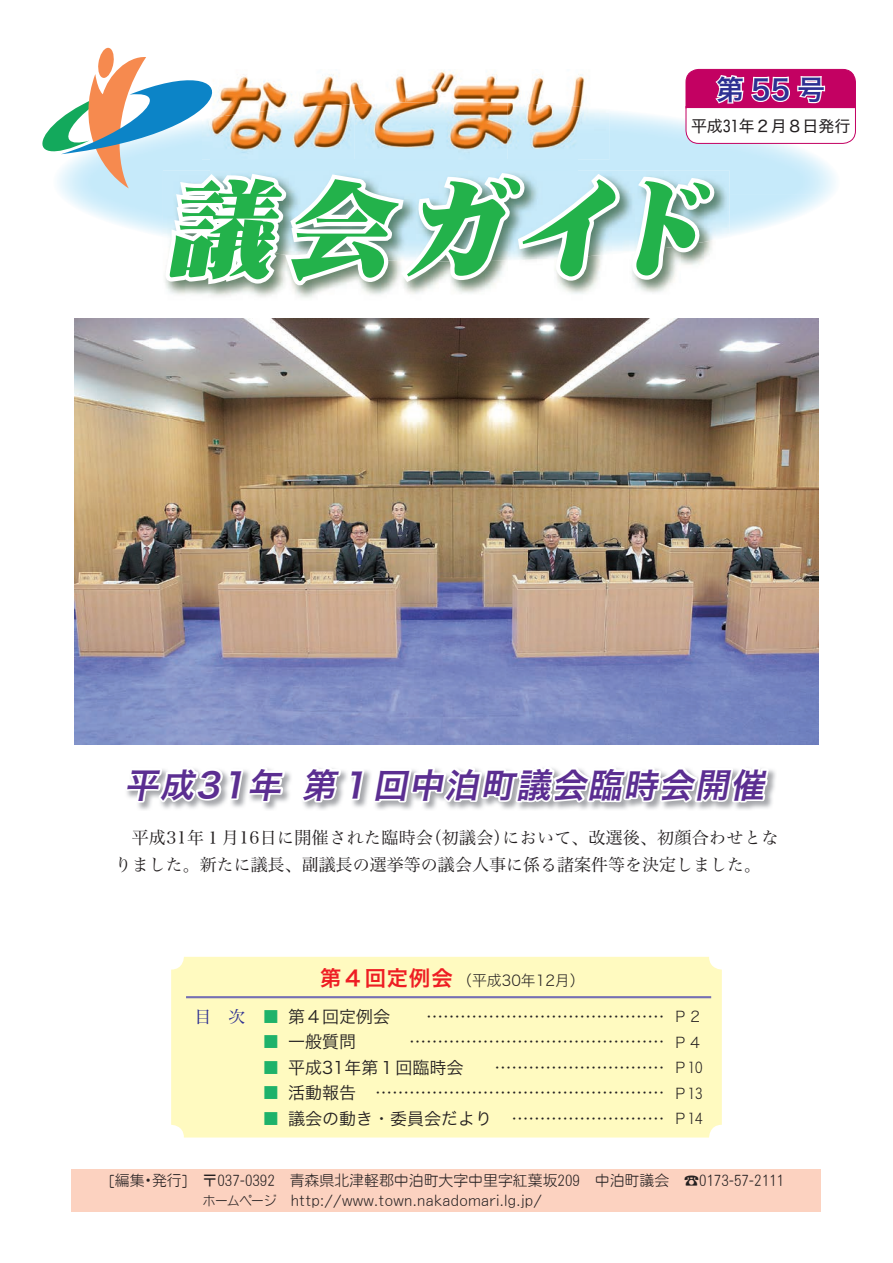
<style>
.page{position:relative;width:893px;height:1263px;background:#fff}
.page>*{position:absolute;margin:0;border:0;box-sizing:border-box;transform-origin:0 0}
.t1{font:italic 107.4px "DF Mincho Std W14";color:#23b24b}
.t2{font:italic 34.05px "Hira Kaku Pro W6";color:#5b2e91}
.t3{font:27.6px "Hira Kaku Pro W6";color:#2e3092}
.t4{font:21.3px "Hira Kaku Pro W6";letter-spacing:.05em;color:#ee1d23}
.t5{font:16.95px "Hira Kaku Pro W3";color:#231f20}
.t6{font:16.95px/26.5px "Hira Min Pro W3";color:#231f20}
.t7{font:16.95px "Hira Min Pro W3";letter-spacing:.02em;color:#231f20}
.t8{font:16.95px "Hira Min Pro W3";color:#2e3092}
.t9{font:16.95px "Hira Kaku Pro W3";color:#1eb26a}
.t10{font:15.9px "Hira Kaku Std N W4";color:#231f20}
.t11{font:14.85px "Motoya Maru W2 90 msp RKSJ H";color:#231f20}
.t12{font:14.85px "Motoya Maru W2 90 msp RKSJ H";letter-spacing:.02em;color:#231f20}
.t13{font:14.85px "Hira Kaku Std W2";color:#231f20}
.t14{font:13.8px "Motoya Maru W2 90 msp RKSJ H";letter-spacing:-.08em;color:#231f20}
.s1{font-family:"Koz Min Pro";font-weight:300}
</style>
<div class="page">
<div style="left:72px;top:1169px;width:749px;height:43px;background:#fcd2c0"></div>
<div style="left:171px;top:957px;width:551px;height:180px;background:#fffac0;border-radius:13px"></div>
<hr style="left:186px;top:996px;width:525px;height:2px;background:#756fb3">
<img style="left:74px;top:319px;width:745px;height:425px">
<img style="left:288px;top:770px;width:488px;height:40px">
<svg style="left:126px;top:768px;width:162px;height:42px"></svg>
<svg style="left:296px;top:768px;width:476px;height:39px"></svg>
<svg style="left:43px;top:47px;width:813px;height:243px"></svg>
<h3 class="t3" style="left:716px;top:65px;width:110px">第55 号</h3>
<p class="t10" style="left:691px;top:114px;width:161px">平成31年２月８日発行</p>
<h1 class="t1" style="left:166px;top:171px;width:559px">議会ガイド</h1>
<h2 class="t2" style="left:247px;top:754px;width:100px">年第</h2>
<h2 class="t2" style="left:124px;top:754px;width:82px">平成</h2>
<h2 class="t2" style="left:195px;top:754px;width:62px">31</h2>
<h2 class="t2" style="left:337px;top:754px;width:46px">１</h2>
<h2 class="t2" style="left:373px;top:754px;width:403px">回中泊町議会臨時会開催</h2>
<p class="t6" style="left:425px;top:823px;width:87px">（初議会）</p>
<p class="t6" style="left:115px;top:823px;width:648px">　平成31年１月16日に開催された臨時会<br>りました。新たに議長、副議長の選挙等の議会人事に係る諸案件等を決定しました。</p>
<p class="t7" style="left:502px;top:823px;width:277px">において、改選後、初顔合わせとな</p>
<p class="t8" style="left:195px;top:1002px;width:53px">目　次</p>
<p class="t9" style="left:263px;top:1001px;width:19px">■</p>
<p class="t4" style="left:320px;top:959px;width:134px">第４回定例会</p>
<p class="t13" style="left:457px;top:969px;width:129px">（平成30年12月(</p>
<p class="t5" style="left:288px;top:1001px;width:104px">第４回定例会</p>
<p class="t5" style="left:288px;top:1027px;width:70px">一般質問</p>
<p class="t5" style="left:426px;top:1001px;width:240px">……………………………………</p>
<p class="t5" style="left:409px;top:1027px;width:257px">………………………………………</p>
<p class="t5" style="left:288px;top:1052px;width:177px">平成31年第１回臨時会</p>
<p class="t5" style="left:494px;top:1052px;width:172px">…………………………</p>
<p class="t5" style="left:288px;top:1078px;width:70px">活動報告</p>
<p class="t5" style="left:375px;top:1078px;width:291px">……………………………………………</p>
<p class="t5" style="left:288px;top:1103px;width:206px">議会の動き・委員会だより</p>
<p class="t5" style="left:511px;top:1103px;width:155px">………………………</p>
<p class="t13" style="left:673px;top:1005px;width:31px">Ｐ２</p>
<p class="t13" style="left:673px;top:1031px;width:31px">Ｐ４</p>
<p class="t13" style="left:673px;top:1056px;width:31px">Ｐ 01</p>
<p class="t13" style="left:673px;top:1082px;width:31px">Ｐ 31</p>
<p class="t13" style="left:673px;top:1107px;width:31px">Ｐ 41</p>
<p class="t11" style="left:109px;top:1173px;width:37px">[編集</p>
<p class="t11" style="left:152px;top:1173px;width:519px">発行]　〒037-0392　青森県北津軽郡中泊町大字中里字紅葉坂209　中泊町議会</p>
<p class="t11" style="left:141px;top:1173px;width:16px">・</p>
<p class="t14" style="left:203px;top:1194px;width:76px">ホームページ</p>
<p class="t12" style="left:291px;top:1193px;width:253px">http://www.town.nakadomari l g. j p. /</p>
<p class="t11" style="left:684px;top:1173px;width:101px"><span class="s1">☎</span>0173-57-2111</p>
</div>
